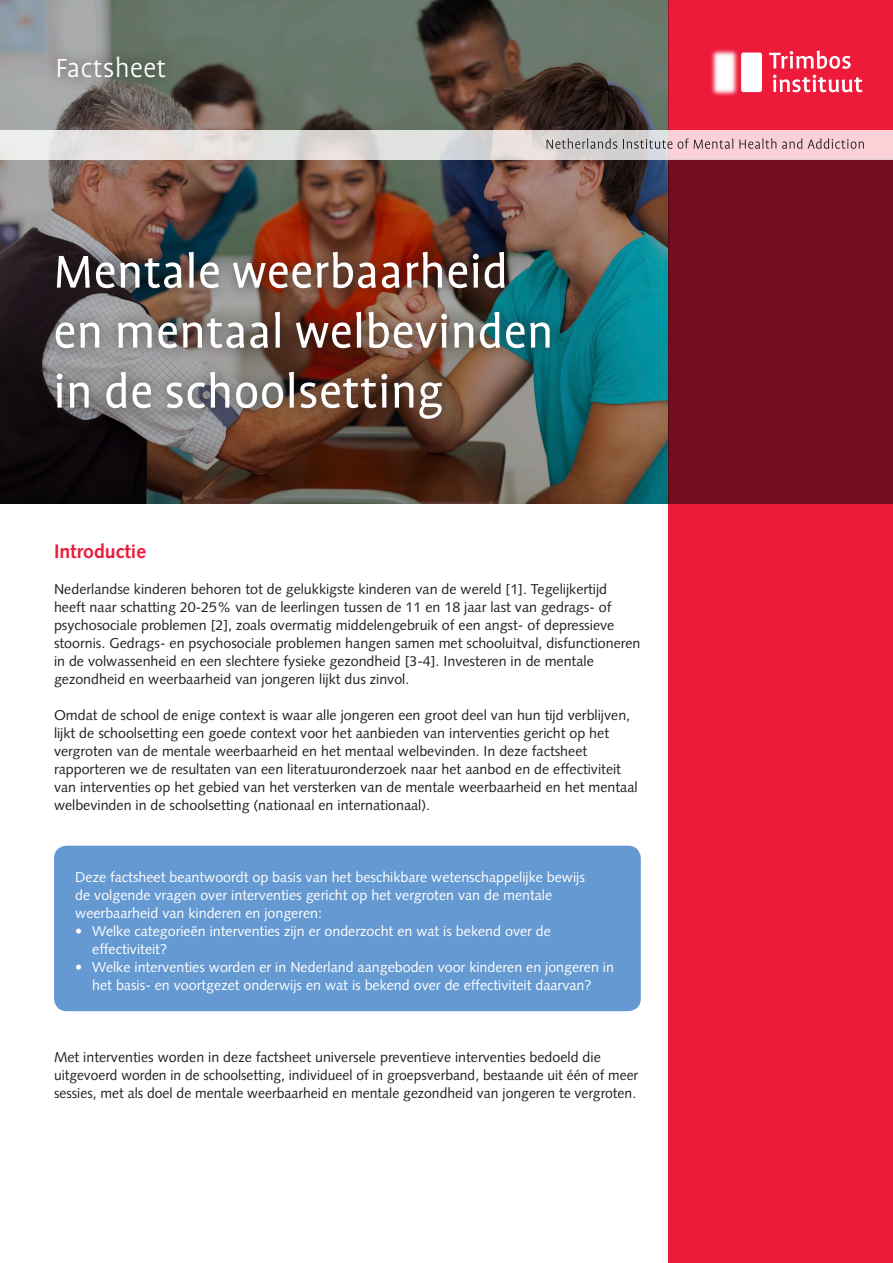
<style>
.page{position:relative;width:893px;height:1263px;background:#fff}
.page>*{position:absolute;margin:0;border:0;box-sizing:border-box;transform-origin:0 0}
._00-Kop{font:52.5px/60px "Profile OT";color:#fff}
.t1{font:300 30px "Profile OT";color:#fff}
._02-Subkop_rood_bold{font:700 19.5px "Syntax LT Std";color:#ed1a3a}
._03-brood{font:14.25px/18px "Syntax LT Std";color:#231f20}
._03-brood-2{font:14.25px/18px "Syntax LT Std";color:#fff}
</style>
<div class="page">
<div style="left:668px;top:0;width:225px;height:1263px;background:#ed1a3a"></div>
<div style="left:668px;top:159px;width:225px;height:345px;background:#760d1e"></div>
<img style="left:0;top:0;width:668px;height:504px">
<svg style="left:1px;top:130px;width:892px;height:29px;background:#e5dbdb"></svg>
<svg style="left:547px;top:138px;width:70px;height:11px"></svg>
<svg style="left:623px;top:139px;width:49px;height:10px"></svg>
<svg style="left:678px;top:138px;width:55px;height:11px"></svg>
<svg style="left:739px;top:138px;width:37px;height:11px"></svg>
<svg style="left:782px;top:138px;width:82px;height:11px"></svg>
<svg style="left:773px;top:51px;width:78px;height:18px"></svg>
<svg style="left:773px;top:75px;width:89px;height:17px"></svg>
<img style="left:711px;top:49px;width:62px;height:47px">
<div style="left:44px;top:44px;width:133px;height:46px;background:#231f20;opacity:.75"></div>
<div style="left:54px;top:846px;width:587px;height:165px;background:#6599d1;border-radius:13px"></div>
<svg style="left:0;top:130px;width:1px;height:29px"></svg>
<div style="left:42px;top:239px;width:522px;height:194px;background:#231f20;opacity:.75"></div>
<p class="t1" style="left:55px;top:52px;width:112px">Factsheet</p>
<p class="_00-Kop" style="left:53px;top:244px;width:502px">Mentale weerbaarheid en mentaal welbevinden in de schoolsetting</p>
<p class="_02-Subkop_rood_bold" style="left:54px;top:540px;width:94px">Introductie</p>
<p class="_03-brood" style="left:54px;top:580px;width:588px">Nederlandse kinderen behoren tot de gelukkigste kinderen van de wereld [1]. Tegelijkertijd heeft naar schatting 20-25% van de leerlingen tussen de 11 en 18 jaar last van gedrags- of psychosociale problemen [2], zoals overmatig middelengebruik of een angst- of depressieve stoornis. Gedrags- en psychosociale problemen hangen samen met schooluitval, disfunctioneren in de volwassenheid en een slechtere fysieke gezondheid [3-4]. Investeren in de mentale gezondheid en weerbaarheid van jongeren lijkt dus zinvol.</p>
<p class="_03-brood" style="left:54px;top:706px;width:585px">Omdat de school de enige context is waar alle jongeren een groot deel van hun tijd verblijven, lijkt de schoolsetting een goede context voor het aanbieden van interventies gericht op het vergroten van de mentale weerbaarheid en het mentaal welbevinden. In deze factsheet rapporteren we de resultaten van een literatuuronderzoek naar het aanbod en de effectiviteit van interventies op het gebied van het versterken van de mentale weerbaarheid en het mentaal welbevinden in de schoolsetting (nationaal en internationaal).</p>
<p class="_03-brood-2" style="left:75px;top:868px;width:511px">Deze factsheet beantwoordt op basis van het beschikbare wetenschappelijke bewijs de volgende vragen over interventies gericht op het vergroten van de mentale weerbaarheid van kinderen en jongeren:</p>
<p class="_03-brood-2" style="left:92px;top:922px;width:460px;text-indent:-17px">• Welke categorieën interventies zijn er onderzocht en wat is bekend over de effectiviteit?</p>
<p class="_03-brood-2" style="left:75px;top:958px;width:540px;text-align:center">• Welke interventies worden er in Nederland aangeboden voor kinderen en jongeren in het basis- en voortgezet onderwijs en wat is bekend over de effectiviteit daarvan?</p>
<p class="_03-brood" style="left:54px;top:1048px;width:586px">Met interventies worden in deze factsheet universele preventieve interventies bedoeld die uitgevoerd worden in de schoolsetting, individueel of in groepsverband, bestaande uit één of meer sessies, met als doel de mentale weerbaarheid en mentale gezondheid van jongeren te vergroten.</p>
</div>
